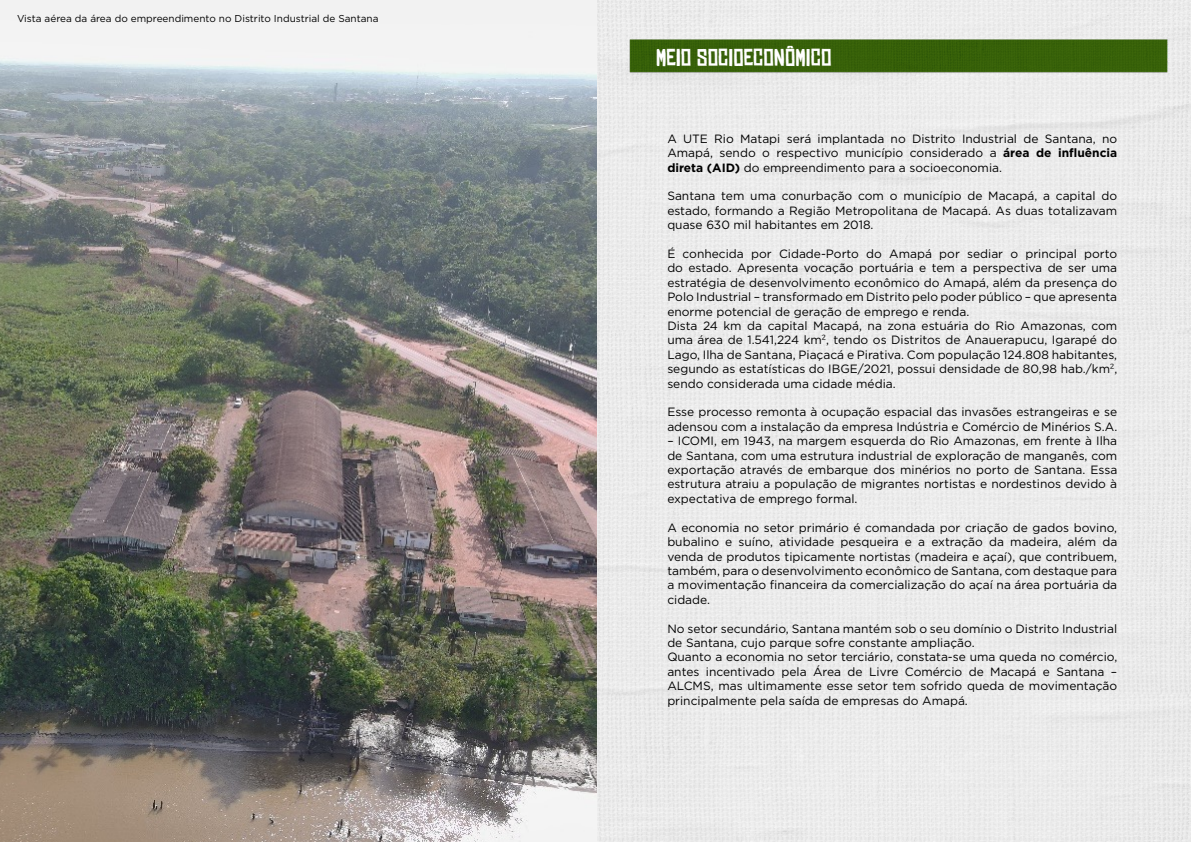
<style>
.page{position:relative;width:1191px;height:842px;background:#fff}
.page>*{position:absolute;margin:0;border:0;box-sizing:border-box;transform-origin:0 0}
.t1{font:23px "Chinese Rocks Rg";color:#fff}
.t2{font:12px/14.4px "Gotham";color:#000;text-align:justify}
.t3{font:10px "Gotham";color:#000}
.s1{font-weight:700}
.s2{font-family:"Montserrat";font-weight:300}
</style>
<div class="page">
<div style="left:597px;top:0;width:594px;height:842px;background:#ebebeb"></div>
<img style="left:600px;top:26px;width:591px;height:60px">
<img style="left:0;top:0;width:597px;height:842px">
<p class="t3" style="left:17px;top:12px;width:363px">Vista aérea da área do empreendimento no Distrito Industrial de Santana</p>
<h1 class="t1" style="left:656px;top:46px;width:177px">MEIO SOCIOECONÔMICO</h1>
<p class="t2" style="left:667px;top:131px;width:451px">A UTE Rio Matapi será implantada no Distrito Industrial de Santana, no Amapá, sendo o respectivo município considerado a <span class="s1">área de influência direta (AID)</span> do empreendimento para a socioeconomia.</p>
<p class="t2" style="left:667px;top:189px;width:451px">Santana tem uma conurbação com o município de Macapá, a capital do estado, formando a Região Metropolitana de Macapá. As duas totalizavam quase 630 mil habitantes em 2018.</p>
<p class="t2" style="left:667px;top:246px;width:451px;text-align:left">É conhecida por Cidade-Porto do Amapá por sediar o principal porto do estado. Apresenta vocação portuária e tem a perspectiva de ser uma estratégia de desenvolvimento econômico do Amapá, além da presença do Polo Industrial – transformado em Distrito pelo poder público – que apresenta enorme potencial de geração de emprego e renda.<br>Dista 24 km da capital Macapá, na zona estuária do Rio Amazonas, com uma área de 1.541,224 km<span class="s2">²</span>, tendo os Distritos de Anauerapucu, Igarapé do Lago, Ilha de Santana, Piaçacá e Pirativa. Com população 124.808 habitantes, segundo as estatísticas do IBGE/2021, possui densidade de 80,98 hab./km<span class="s2">²</span>, sendo considerada uma cidade média.</p>
<p class="t2" style="left:667px;top:405px;width:451px">Esse processo remonta à ocupação espacial das invasões estrangeiras e se adensou com a instalação da empresa Indústria e Comércio de Minérios S.A.</p>
<p class="t2" style="left:667px;top:434px;width:451px">– ICOMI, em 1943, na margem esquerda do Rio Amazonas, em frente à Ilha de Santana, com uma estrutura industrial de exploração de manganês, com exportação através de embarque dos minérios no porto de Santana. Essa estrutura atraiu a população de migrantes nortistas e nordestinos devido à expectativa de emprego formal.</p>
<p class="t2" style="left:667px;top:520px;width:451px">A economia no setor primário é comandada por criação de gados bovino, bubalino e suíno, atividade pesqueira e a extração da madeira, além da venda de produtos tipicamente nortistas (madeira e açaí), que contribuem, também, para o desenvolvimento econômico de Santana, com destaque para a movimentação financeira da comercialização do açaí na área portuária da cidade.</p>
<p class="t2" style="left:667px;top:621px;width:451px;text-align:left">No setor secundário, Santana mantém sob o seu domínio o Distrito Industrial de Santana, cujo parque sofre constante ampliação.<br>Quanto a economia no setor terciário, constata-se uma queda no comércio, antes incentivado pela Área de Livre Comércio de Macapá e Santana – ALCMS, mas ultimamente esse setor tem sofrido queda de movimentação principalmente pela saída de empresas do Amapá.</p>
</div>
